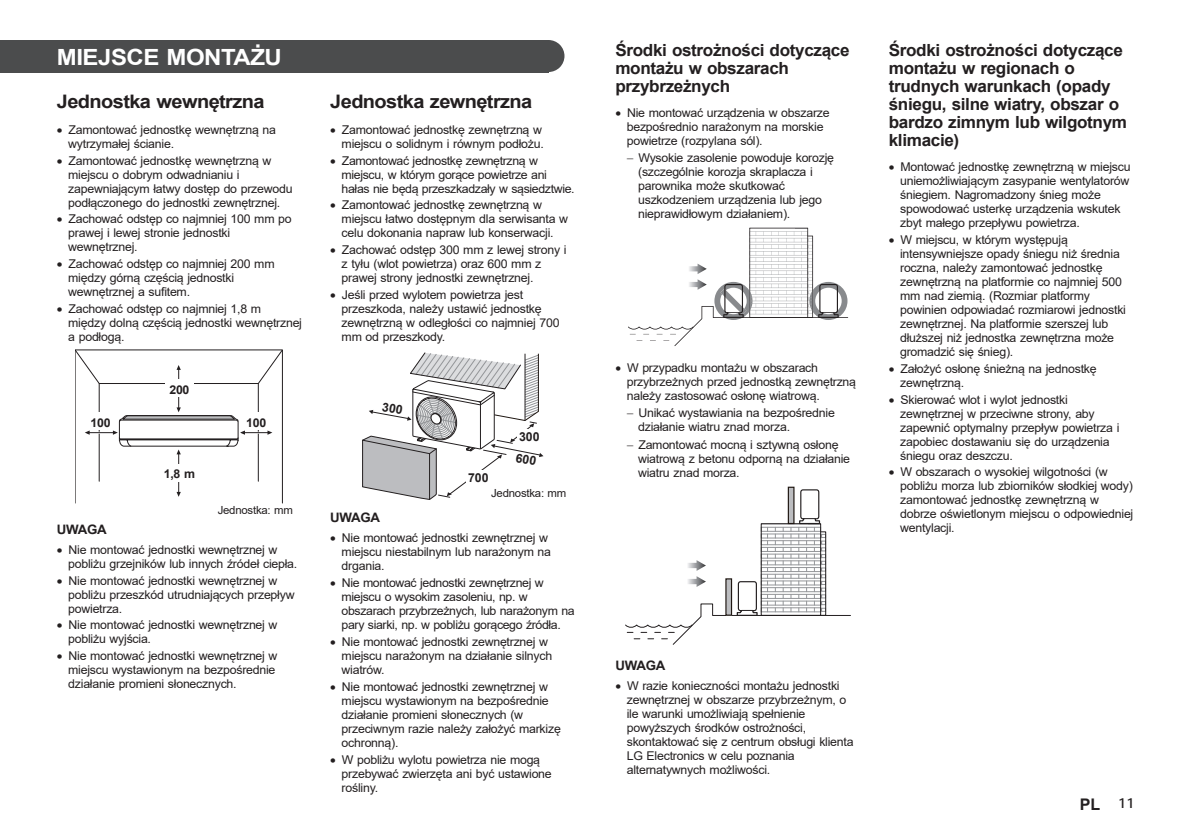
<style>
.page{position:relative;width:1191px;height:839px;background:#fff}
.page>*{position:absolute;margin:0;border:0;box-sizing:border-box;transform-origin:0 0}
.t1{font:700 22.4px "Arial";letter-spacing:-.02em;color:#fff;scale:1.08 1}
.t2{font:700 18.6px "Arial";letter-spacing:-.03em;color:#231f20;scale:1.08 1}
.t3{font:700 16.8px/18px "Arial";letter-spacing:-.02em;color:#231f20}
.t4{font:300 16px "LG Smart";color:#231f20}
.t5{font:700 16px "Arial";color:#231f20}
.t6{font:700 13px "Arial";letter-spacing:-.02em;color:#231f20}
.t7{font:700 12.4px "Arial";color:#231f20}
.t8{font:12px/14px "Arial";letter-spacing:-.02em;color:#231f20}
.t9{font:700 12px "Arial";letter-spacing:-.02em;color:#231f20}
.t10{font:11.2px "Arial";letter-spacing:-.02em;color:#231f20}
</style>
<div class="page">
<div style="left:0;top:40px;width:564px;height:32px;background:#4b4c4d"></div>
<svg style="left:628px;top:228px;width:220px;height:118px"></svg>
<div style="left:787px;top:486px;width:7px;height:38px;border:1px solid #1f1712"></div>
<svg style="left:625px;top:488px;width:225px;height:156px"></svg>
<div style="left:726px;top:579px;width:5px;height:36px;background:#bcbdc0"></div>
<div style="left:725px;top:578px;width:7px;height:37px;border:1px solid #1f1712"></div>
<hr style="left:99px;top:383px;width:1px;height:98px;background:#231f20">
<hr style="left:258px;top:383px;width:1px;height:98px;background:#231f20">
<hr style="left:178px;top:369px;width:1px;height:39px;background:#231f20">
<hr style="left:178px;top:453px;width:1px;height:40px;background:#231f20">
<svg style="left:75px;top:350px;width:207px;height:49px"></svg>
<svg style="left:176px;top:463px;width:5px;height:34px"></svg>
<svg style="left:85px;top:405px;width:188px;height:52px"></svg>
<svg style="left:362px;top:352px;width:182px;height:148px"></svg>
<h1 class="t1" style="left:57px;top:41px;width:210px">MIEJSCE MONTAŻU</h1>
<h2 class="t2" style="left:57px;top:89px;width:194px">Jednostka wewnętrzna</h2>
<p class="t8" style="left:68px;top:122px;width:209px;text-indent:-11px">• Zamontować jednostkę wewnętrzną na wytrzymałej ścianie.</p>
<p class="t8" style="left:68px;top:153px;width:226px;text-indent:-11px">• Zamontować jednostkę wewnętrzną w miejscu o dobrym odwadnianiu i zapewniającym łatwy dostęp do przewodu podłączonego do jednostki zewnętrznej.</p>
<p class="t8" style="left:68px;top:212px;width:225px;text-indent:-11px">• Zachować odstęp co najmniej 100 mm po prawej i lewej stronie jednostki wewnętrznej.</p>
<p class="t8" style="left:68px;top:257px;width:208px;text-indent:-11px">• Zachować odstęp co najmniej 200 mm między górną częścią jednostki wewnętrznej a sufitem.</p>
<p class="t8" style="left:68px;top:302px;width:235px;text-indent:-11px">• Zachować odstęp co najmniej 1,8 m między dolną częścią jednostki wewnętrznej a podłogą.</p>
<p class="t9" style="left:169px;top:381px;width:22px">200</p>
<p class="t9" style="left:91px;top:414px;width:22px">100</p>
<p class="t9" style="left:246px;top:414px;width:22px">100</p>
<p class="t9" style="left:164px;top:465px;width:33px">1,8 m</p>
<p class="t10" style="left:218px;top:503px;width:77px">Jednostka: mm</p>
<p class="t6" style="left:57px;top:520px;width:51px">UWAGA</p>
<p class="t8" style="left:68px;top:542px;width:230px;text-indent:-11px">• Nie montować jednostki wewnętrznej w pobliżu grzejników lub innych źródeł ciepła.</p>
<p class="t8" style="left:68px;top:573px;width:228px;text-indent:-11px">• Nie montować jednostki wewnętrznej w pobliżu przeszkód utrudniających przepływ powietrza.</p>
<p class="t8" style="left:68px;top:618px;width:211px;text-indent:-11px">• Nie montować jednostki wewnętrznej w pobliżu wyjścia.</p>
<p class="t8" style="left:68px;top:649px;width:211px;text-indent:-11px">• Nie montować jednostki wewnętrznej w miejscu wystawionym na bezpośrednie działanie promieni słonecznych.</p>
<h2 class="t2" style="left:330px;top:89px;width:189px">Jednostka zewnętrzna</h2>
<p class="t8" style="left:330px;top:122px;width:215px;text-align:right">• Zamontować jednostkę zewnętrzną w miejscu o solidnym i równym podłożu.</p>
<p class="t8" style="left:341px;top:153px;width:234px;text-indent:-11px">• Zamontować jednostkę zewnętrzną w miejscu, w którym gorące powietrze ani hałas nie będą przeszkadzały w sąsiedztwie.</p>
<p class="t8" style="left:341px;top:198px;width:228px;text-indent:-11px">• Zamontować jednostkę zewnętrzną w miejscu łatwo dostępnym dla serwisanta w celu dokonania napraw lub konserwacji.</p>
<p class="t8" style="left:341px;top:243px;width:226px;text-indent:-11px">• Zachować odstęp 300 mm z lewej strony i z tyłu (wlot powietrza) oraz 600 mm z prawej strony jednostki zewnętrznej.</p>
<p class="t8" style="left:341px;top:288px;width:219px;text-indent:-11px">• Jeśli przed wylotem powietrza jest przeszkoda, należy ustawić jednostkę zewnętrzną w odległości co najmniej 700 mm od przeszkody.</p>
<p class="t7" style="left:468px;top:469px;width:22px">700</p>
<p class="t7" style="left:519px;top:427px;width:22px">300</p>
<p class="t10" style="left:491px;top:485px;width:77px">Jednostka: mm</p>
<p class="t6" style="left:330px;top:508px;width:51px">UWAGA</p>
<p class="t8" style="left:341px;top:531px;width:211px;text-indent:-11px">• Nie montować jednostki zewnętrznej w miejscu niestabilnym lub narażonym na drgania.</p>
<p class="t8" style="left:341px;top:575px;width:234px;text-indent:-11px">• Nie montować jednostki zewnętrznej w miejscu o wysokim zasoleniu, np. w obszarach przybrzeżnych, lub narażonym na pary siarki, np. w pobliżu gorącego źródła.</p>
<p class="t8" style="left:341px;top:634px;width:212px;text-indent:-11px">• Nie montować jednostki zewnętrznej w miejscu narażonym na działanie silnych wiatrów.</p>
<p class="t8" style="left:341px;top:679px;width:221px;text-indent:-11px">• Nie montować jednostki zewnętrznej w miejscu wystawionym na bezpośrednie działanie promieni słonecznych (w przeciwnym razie należy założyć markizę ochronną).</p>
<p class="t8" style="left:341px;top:752px;width:212px;text-indent:-11px">• W pobliżu wylotu powietrza nie mogą przebywać zwierzęta ani być ustawione rośliny.</p>
<h3 class="t3" style="left:615px;top:41px;width:236px">Środki ostrożności dotyczące montażu w obszarach przybrzeżnych</h3>
<p class="t8" style="left:626px;top:106px;width:204px;text-indent:-11px">• Nie montować urządzenia w obszarze bezpośrednio narażonym na morskie powietrze (rozpylana sól).</p>
<p class="t8" style="left:638px;top:150px;width:197px;text-indent:-11px">− Wysokie zasolenie powoduje korozję (szczególnie korozja skraplacza i parownika może skutkować uszkodzeniem urządzenia lub jego nieprawidłowym działaniem).</p>
<p class="t8" style="left:626px;top:360px;width:231px;text-indent:-11px">• W przypadku montażu w obszarach przybrzeżnych przed jednostką zewnętrzną należy zastosować osłonę wiatrową.</p>
<p class="t8" style="left:638px;top:405px;width:198px;text-indent:-11px">− Unikać wystawiania na bezpośrednie działanie wiatru znad morza.</p>
<p class="t8" style="left:638px;top:437px;width:213px;text-indent:-11px">− Zamontować mocną i sztywną osłonę wiatrową z betonu odporną na działanie wiatru znad morza.</p>
<h3 class="t3" style="left:888px;top:41px;width:240px">Środki ostrożności dotyczące montażu w regionach o trudnych warunkach (opady śniegu, silne wiatry, obszar o bardzo zimnym lub wilgotnym klimacie)</h3>
<p class="t8" style="left:900px;top:160px;width:232px;text-indent:-11px">• Montować jednostkę zewnętrzną w miejscu uniemożliwiającym zasypanie wentylatorów śniegiem. Nagromadzony śnieg może spowodować usterkę urządzenia wskutek zbyt małego przepływu powietrza.</p>
<p class="t8" style="left:900px;top:232px;width:227px;text-indent:-11px">• W miejscu, w którym występują intensywniejsze opady śniegu niż średnia roczna, należy zamontować jednostkę zewnętrzną na platformie co najmniej 500 mm nad ziemią. (Rozmiar platformy powinien odpowiadać rozmiarowi jednostki zewnętrznej. Na platformie szerszej lub dłuższej niż jednostka zewnętrzna może gromadzić się śnieg).</p>
<p class="t8" style="left:900px;top:361px;width:198px;text-indent:-11px">• Założyć osłonę śnieżną na jednostkę zewnętrzną.</p>
<p class="t8" style="left:900px;top:392px;width:221px;text-indent:-11px">• Skierować wlot i wylot jednostki zewnętrznej w przeciwne strony, aby zapewnić optymalny przepływ powietrza i zapobiec dostawaniu się do urządzenia śniegu oraz deszczu.</p>
<p class="t8" style="left:900px;top:465px;width:235px;text-indent:-11px">• W obszarach o wysokiej wilgotności (w pobliżu morza lub zbiorników słodkiej wody) zamontować jednostkę zewnętrzną w dobrze oświetlonym miejscu o odpowiedniej wentylacji.</p>
<p class="t6" style="left:615px;top:656px;width:51px">UWAGA</p>
<p class="t8" style="left:626px;top:678px;width:228px;text-indent:-11px">• W razie konieczności montażu jednostki zewnętrznej w obszarze przybrzeżnym, o ile warunki umożliwiają spełnienie powyższych środków ostrożności, skontaktować się z centrum obsługi klienta LG Electronics w celu poznania alternatywnych możliwości.</p>
<h3 class="t5" style="left:1079px;top:792px;width:22px">PL</h3>
<h3 class="t4" style="left:1117px;top:795px;width:18px">11</h3>
</div>
